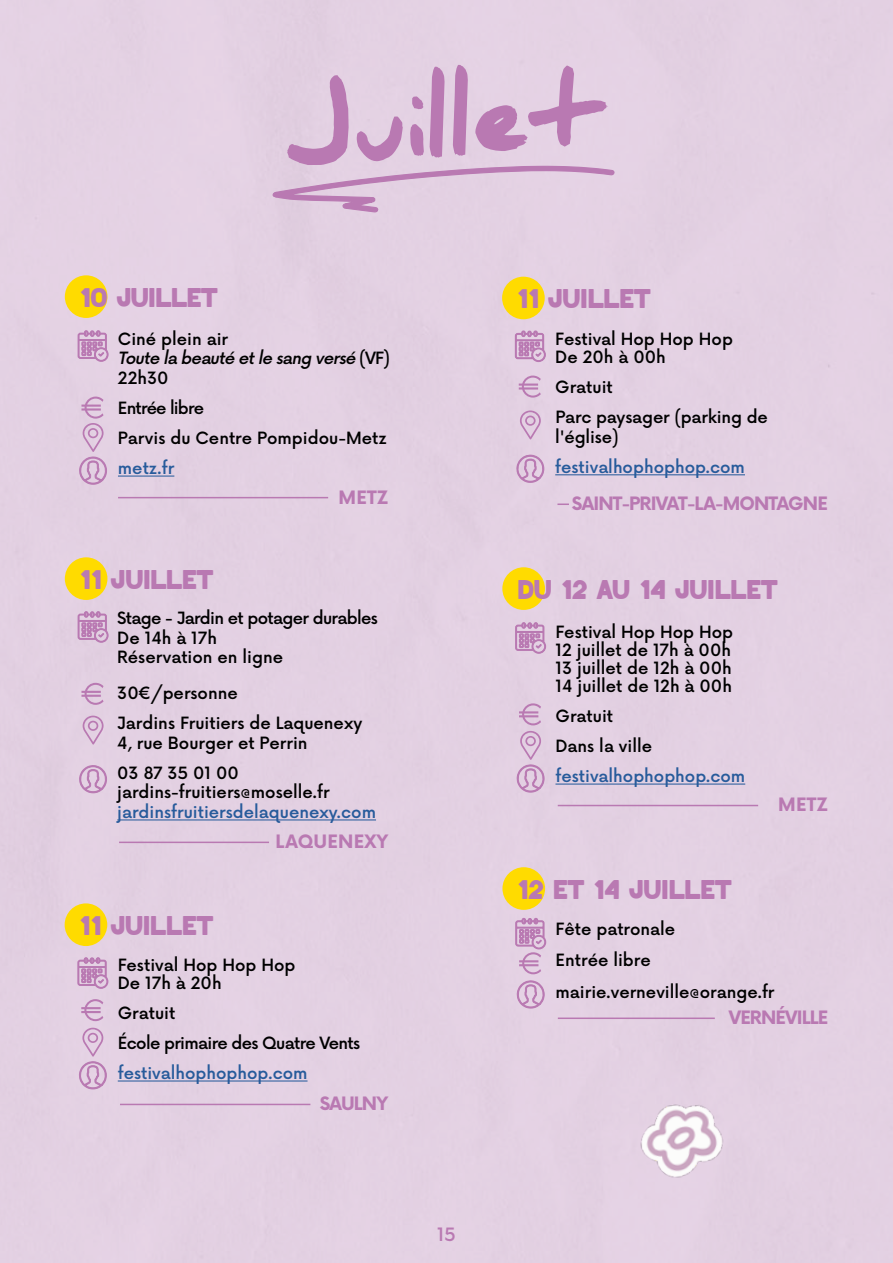
<style>
.page{position:relative;width:893px;height:1263px;background:#e3d1e3}
.page>*{position:absolute;margin:0;border:0;box-sizing:border-box;transform-origin:0 0}
.t1{font:900 96px "Daniel";color:#b979b2}
.t2{font:27px "Blizza";color:#b979b2}
.t3{font:700 18px "Now Alt";letter-spacing:-.045em;color:#b979b2}
.t4{font:700 18px "Now Alt";letter-spacing:.015em;color:#b979b2}
.t5{font:500 18px "Now Alt";color:#b979b2}
.t6{font:500 16.5px/18px "Now Alt";color:#000}
.t7{font:500 16.5px "Now Alt";color:#275b9b}
.t8{font:500 16.5px/19.5px "Now Alt";letter-spacing:-.04em;color:#000}
.t9{font:italic 500 16.5px/19.5px "Now Alt";color:#000}
.s1{font-style:normal}
</style>
<div class="page">
<svg style="left:272px;top:165px;width:343px;height:47px"></svg>
<hr style="left:555px;top:783px;width:190px;height:1px;background:#275b9b">
<svg style="left:515px;top:622px;width:31px;height:32px"></svg>
<svg style="left:516px;top:731px;width:28px;height:61px"></svg>
<hr style="left:558px;top:805px;width:200px;height:1px;background:#b979b2">
<svg style="left:519px;top:703px;width:22px;height:22px"></svg>
<div style="left:502px;top:567px;width:43px;height:43px;background:#ffdb00;border-radius:50%"></div>
<hr style="left:555px;top:474px;width:190px;height:1px;background:#275b9b">
<svg style="left:520px;top:410px;width:21px;height:29px"></svg>
<svg style="left:515px;top:331px;width:31px;height:31px"></svg>
<svg style="left:516px;top:454px;width:28px;height:29px"></svg>
<svg style="left:557px;top:503px;width:12px;height:2px"></svg>
<svg style="left:519px;top:376px;width:22px;height:22px"></svg>
<div style="left:502px;top:277px;width:43px;height:42px;background:#ffdb00;border-radius:50%"></div>
<hr style="left:118px;top:1080px;width:190px;height:1px;background:#275b9b">
<svg style="left:78px;top:957px;width:30px;height:32px"></svg>
<svg style="left:79px;top:1028px;width:28px;height:61px"></svg>
<hr style="left:120px;top:1104px;width:190px;height:1px;background:#b979b2">
<svg style="left:81px;top:999px;width:22px;height:22px"></svg>
<div style="left:65px;top:903px;width:42px;height:43px;background:#ffdb00;border-radius:50%"></div>
<hr style="left:117px;top:819px;width:259px;height:1px;background:#275b9b">
<svg style="left:83px;top:716px;width:21px;height:28px"></svg>
<svg style="left:78px;top:611px;width:30px;height:31px"></svg>
<svg style="left:79px;top:765px;width:28px;height:28px"></svg>
<hr style="left:119px;top:841px;width:150px;height:2px;background:#b979b2">
<svg style="left:81px;top:683px;width:23px;height:22px"></svg>
<div style="left:65px;top:557px;width:42px;height:43px;background:#ffdb00;border-radius:50%"></div>
<hr style="left:118px;top:475px;width:56px;height:2px;background:#275b9b">
<svg style="left:78px;top:330px;width:30px;height:32px"></svg>
<hr style="left:118px;top:497px;width:210px;height:1px;background:#b979b2">
<svg style="left:79px;top:397px;width:28px;height:88px"></svg>
<div style="left:65px;top:275px;width:42px;height:43px;background:#ffdb00;border-radius:50%"></div>
<svg style="left:517px;top:980px;width:28px;height:28px"></svg>
<hr style="left:558px;top:1017px;width:157px;height:2px;background:#b979b2">
<svg style="left:515px;top:918px;width:31px;height:56px"></svg>
<div style="left:502px;top:867px;width:43px;height:43px;background:#ffdb00;border-radius:50%"></div>
<img style="left:640px;top:1104px;width:83px;height:74px">
<h2 class="t2" style="left:80px;top:283px;width:139px">10 JUILLET</h2>
<h1 class="t1" style="left:280px;top:79px;width:321px;rotate:-5deg">Juillet</h1>
<h2 class="t2" style="left:517px;top:284px;width:135px">11 JUILLET</h2>
<p class="t9" style="left:118px;top:328px;width:274px"><span class="s1">Ciné plein air<br></span>Toute la beauté etle sang versé <span class="s1">( V F )<br>22h30</span></p>
<p class="t6" style="left:118px;top:392px;width:270px;line-height:30px">Entrée libre<br>Parvis du Centre Pompidou-Metz</p>
<p class="t7" style="left:118px;top:455px;width:58px">metz.fr</p>
<p class="t3" style="left:339px;top:484px;width:51px">METZ</p>
<h2 class="t2" style="left:80px;top:565px;width:135px">11 JUILLET</h2>
<p class="t8" style="left:117px;top:608px;width:262px">Stage - Jardin et potager durables<br>De 14h à 17h<br>Réservation en ligne</p>
<p class="t6" style="left:117px;top:677px;width:246px;line-height:30px">30€/personne<br>Jardins Fruitiers de Laquenexy</p>
<p class="t6" style="left:117px;top:727px;width:192px;line-height:30px">4, rue Bourger et Perrin<br>03 87 35 01 00</p>
<p class="t6" style="left:117px;top:782px;width:214px">jardins-fruitiers@moselle.fr</p>
<p class="t7" style="left:117px;top:799px;width:260px">jardinsfruitiersdelaquenexy.com</p>
<p class="t4" style="left:275px;top:828px;width:115px">LAQUENEXY</p>
<h2 class="t2" style="left:80px;top:911px;width:135px">11 JUILLET</h2>
<p class="t6" style="left:118px;top:955px;width:179px">Festival Hop Hop Hop<br>De 17h à 20h</p>
<p class="t8" style="left:118px;top:997px;width:244px;line-height:30px">Gratuit<br>École primaire des Quatre Vents</p>
<p class="t7" style="left:118px;top:1060px;width:191px">festivalhophophop.com</p>
<p class="t3" style="left:320px;top:1090px;width:70px">SAULNY</p>
<p class="t5" style="left:437px;top:1220px;width:20px">15</p>
<p class="t6" style="left:555px;top:329px;width:179px">Festival Hop Hop Hop<br>De 20h à 00h</p>
<p class="t6" style="left:555px;top:371px;width:214px;line-height:30px">Gratuit<br>Parc paysager (parking de</p>
<p class="t6" style="left:555px;top:427px;width:65px">l'église)</p>
<p class="t7" style="left:555px;top:454px;width:191px">festivalhophophop.com</p>
<p class="t3" style="left:572px;top:490px;width:257px">SAINT-PRIVAT-LA-MONTAGNE</p>
<h2 class="t2" style="left:517px;top:575px;width:262px">DU 12 AU 14 JUILLET</h2>
<p class="t6" style="left:555px;top:622px;width:179px">Festival Hop Hop Hop<br>12 juillet de 17h à 00h<br>13 juillet de 12h à 00h<br>14 juillet de 12h à 00h</p>
<p class="t6" style="left:555px;top:700px;width:98px;line-height:30px">Gratuit<br>Dans la ville</p>
<p class="t7" style="left:555px;top:763px;width:191px">festivalhophophop.com</p>
<h2 class="t2" style="left:517px;top:875px;width:216px">12 ET 14 JUILLET</h2>
<p class="t3" style="left:778px;top:791px;width:51px">METZ</p>
<p class="t6" style="left:556px;top:912px;width:220px;line-height:31.5px">Fête patronale<br>Entrée libre mairie.verneville@orange.fr</p>
<p class="t3" style="left:729px;top:1004px;width:101px">VERNÉVILLE</p>
</div>
